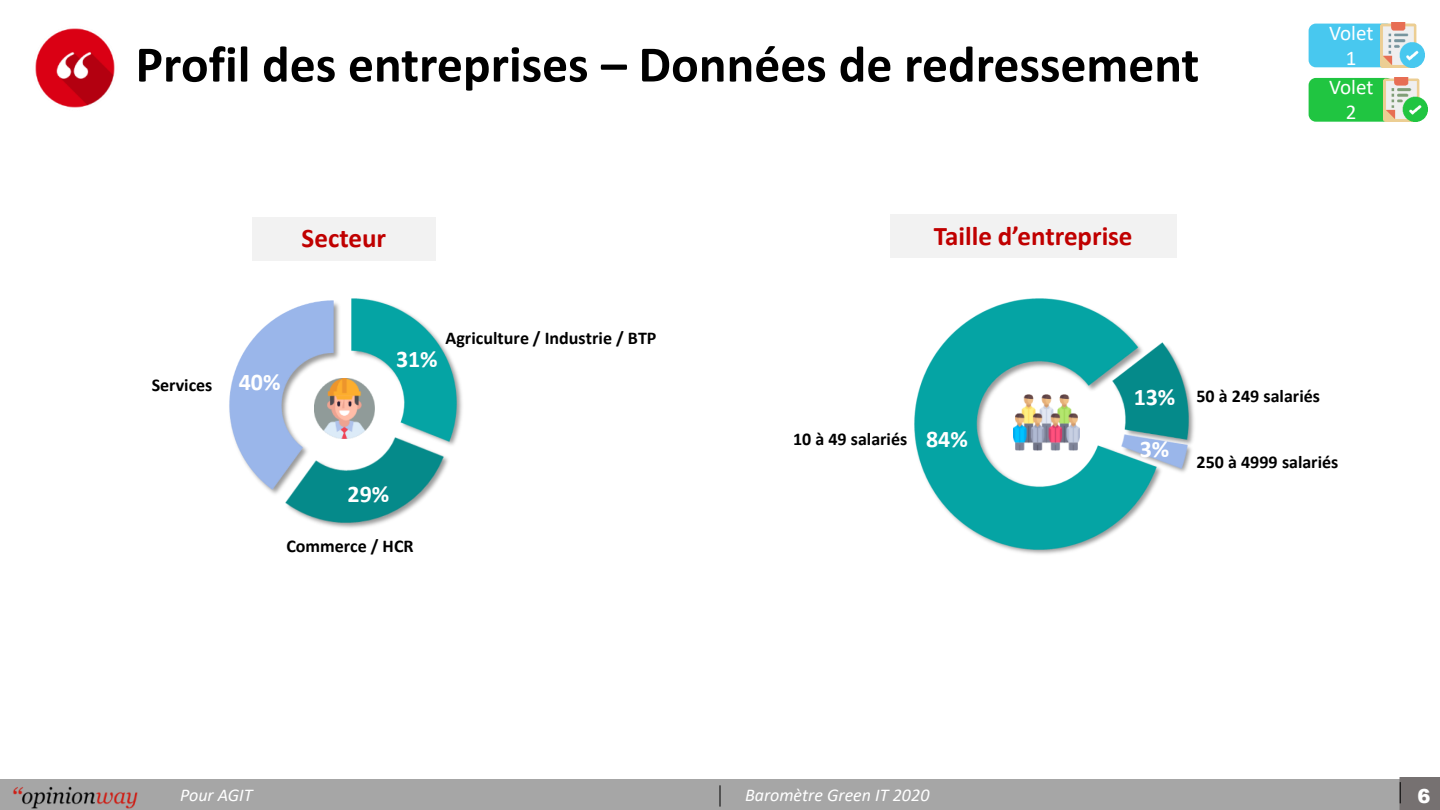
<style>
.page{position:relative;width:1440px;height:810px;background:#fff}
.page>*{position:absolute;margin:0;border:0;box-sizing:border-box;transform-origin:0 0}
.t1{font:700 51.6px "Calibri";color:#000}
.t2{font:700 27px "Calibri";color:#c00000}
.t3{font:700 24px "Calibri";letter-spacing:-.005em;color:#fff}
.t4{font:21px/25.2px "Calibri";letter-spacing:-.005em;color:#fff;text-align:center}
.t5{font:900 19.5px "Arial";color:#fff}
.t6{font:700 18px "Calibri";color:#000}
.t7{font:italic 18px "Calibri";color:#fff}
</style>
<div class="page">
<div style="left:0;top:779px;width:1440px;height:31px;background:#a6a6a6"></div>
<svg style="left:1399px;top:777px;width:41px;height:33px"></svg>
<svg style="left:720px;top:785px;width:1px;height:22px"></svg>
<img style="left:13px;top:786px;width:125px;height:23px">
<img style="left:35px;top:28px;width:80px;height:80px">
<img style="left:351px;top:298px;width:111px;height:147px">
<img style="left:318px;top:441px;width:134px;height:87px">
<img style="left:229px;top:300px;width:110px;height:194px">
<img style="left:352px;top:298px;width:104px;height:143px">
<img style="left:285px;top:437px;width:158px;height:86px">
<img style="left:230px;top:301px;width:104px;height:189px">
<div style="left:252px;top:217px;width:184px;height:43px;background:#f2f2f2"></div>
<div style="left:890px;top:214px;width:286px;height:44px;background:#f2f2f2"></div>
<img style="left:1008px;top:298px;width:151px;height:256px">
<img style="left:1157px;top:340px;width:37px;height:92px">
<img style="left:1157px;top:432px;width:37px;height:45px">
<img style="left:914px;top:299px;width:243px;height:250px">
<img style="left:1113px;top:343px;width:76px;height:96px">
<img style="left:1122px;top:435px;width:65px;height:33px">
<img style="left:1013px;top:389px;width:66px;height:66px">
<img style="left:314px;top:378px;width:61px;height:61px">
<div style="left:1309px;top:24px;width:85px;height:43px;background:#48c8ef;border-radius:7px"></div>
<img style="left:1381px;top:22px;width:44px;height:45px">
<div style="left:1309px;top:78px;width:85px;height:44px;background:#20c541;border-radius:7px"></div>
<img style="left:1383px;top:78px;width:44px;height:44px">
<h1 class="t1" style="left:136px;top:43px;width:1065px">Profil des entreprises – Données de redressement</h1>
<p class="t2" style="left:302px;top:227px;width:86px">Secteur</p>
<p class="t2" style="left:934px;top:225px;width:200px">Taille d’entreprise</p>
<p class="t3" style="left:396px;top:349px;width:43px">31%</p>
<p class="t6" style="left:446px;top:330px;width:213px">Agriculture / Industrie / BTP</p>
<p class="t4" style="left:1329px;top:22px;width:46px">Volet<br>1</p>
<p class="t4" style="left:1329px;top:76px;width:46px">Volet<br>2</p>
<p class="t6" style="left:152px;top:378px;width:62px">Services</p>
<p class="t3" style="left:239px;top:372px;width:43px">40%</p>
<p class="t3" style="left:348px;top:484px;width:43px">29%</p>
<p class="t6" style="left:286px;top:539px;width:129px">Commerce / HCR</p>
<p class="t6" style="left:793px;top:431px;width:116px">10 à 49 salariés</p>
<p class="t3" style="left:926px;top:429px;width:43px">84%</p>
<p class="t3" style="left:1134px;top:387px;width:43px">13%</p>
<p class="t3" style="left:1140px;top:439px;width:31px">3%</p>
<p class="t6" style="left:1197px;top:389px;width:125px">50 à 249 salariés</p>
<p class="t6" style="left:1197px;top:454px;width:143px">250 à 4999 salariés</p>
<p class="t7" style="left:180px;top:788px;width:74px">Pour AGIT</p>
<p class="t7" style="left:745px;top:788px;width:186px">Baromètre Green IT 2020</p>
<p class="t5" style="left:1418px;top:782px;width:14px">6</p>
</div>
